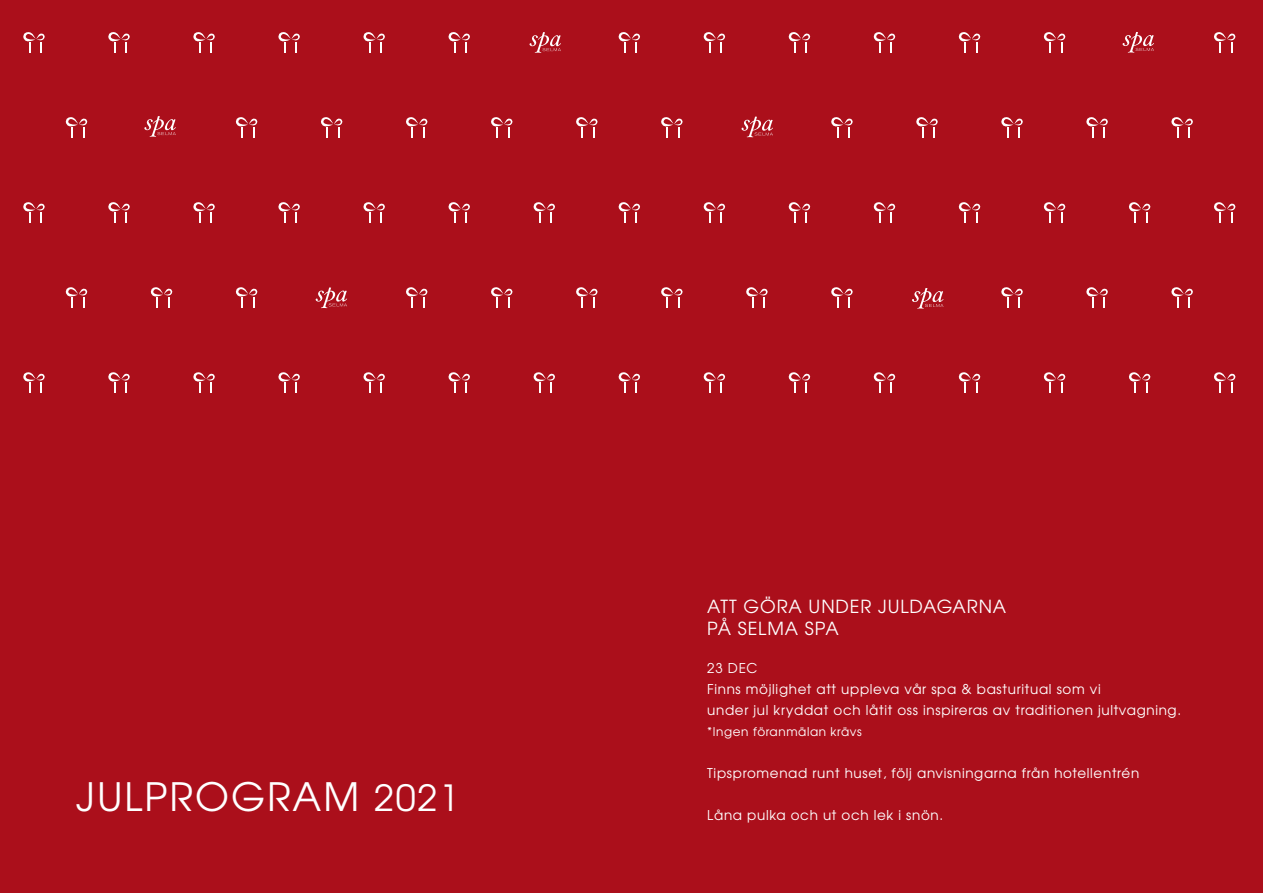
<style>
.page{position:relative;width:1263px;height:893px;background:#ab0f1b}
.page>*{position:absolute;margin:0;border:0;box-sizing:border-box;transform-origin:0 0}
.t1{font:39px "Te X Gyre Adventor";letter-spacing:.05em;color:#fff}
.t2{font:18px/21.6px "Te X Gyre Adventor";letter-spacing:.05em;color:#fff}
.t3{font:13.5px/21px "Te X Gyre Adventor";letter-spacing:.05em;color:#fff}
.t4{font:12px "Te X Gyre Adventor";letter-spacing:.05em;color:#fff}
.s1{font-size:36px}
</style>
<div class="page">
<svg style="left:23px;top:32px;width:22px;height:21px"></svg>
<svg style="left:108px;top:32px;width:22px;height:21px"></svg>
<svg style="left:193px;top:32px;width:22px;height:21px"></svg>
<svg style="left:278px;top:32px;width:22px;height:21px"></svg>
<svg style="left:363px;top:32px;width:22px;height:21px"></svg>
<svg style="left:448px;top:32px;width:22px;height:21px"></svg>
<svg style="left:618px;top:32px;width:22px;height:21px"></svg>
<svg style="left:703px;top:32px;width:23px;height:21px"></svg>
<svg style="left:788px;top:32px;width:23px;height:21px"></svg>
<svg style="left:873px;top:32px;width:23px;height:21px"></svg>
<svg style="left:958px;top:32px;width:23px;height:21px"></svg>
<svg style="left:1043px;top:32px;width:23px;height:21px"></svg>
<svg style="left:1214px;top:32px;width:22px;height:21px"></svg>
<svg style="left:23px;top:202px;width:22px;height:21px"></svg>
<svg style="left:108px;top:202px;width:22px;height:21px"></svg>
<svg style="left:193px;top:202px;width:22px;height:21px"></svg>
<svg style="left:278px;top:202px;width:22px;height:21px"></svg>
<svg style="left:363px;top:202px;width:22px;height:21px"></svg>
<svg style="left:448px;top:202px;width:22px;height:21px"></svg>
<svg style="left:533px;top:202px;width:22px;height:21px"></svg>
<svg style="left:618px;top:202px;width:22px;height:21px"></svg>
<svg style="left:703px;top:202px;width:23px;height:21px"></svg>
<svg style="left:788px;top:202px;width:23px;height:21px"></svg>
<svg style="left:873px;top:202px;width:23px;height:21px"></svg>
<svg style="left:958px;top:202px;width:23px;height:21px"></svg>
<svg style="left:1043px;top:202px;width:23px;height:21px"></svg>
<svg style="left:1129px;top:202px;width:22px;height:21px"></svg>
<svg style="left:1214px;top:202px;width:22px;height:21px"></svg>
<svg style="left:23px;top:372px;width:22px;height:21px"></svg>
<svg style="left:108px;top:372px;width:22px;height:21px"></svg>
<svg style="left:193px;top:372px;width:22px;height:21px"></svg>
<svg style="left:278px;top:372px;width:22px;height:21px"></svg>
<svg style="left:363px;top:372px;width:22px;height:21px"></svg>
<svg style="left:448px;top:372px;width:22px;height:21px"></svg>
<svg style="left:533px;top:372px;width:22px;height:21px"></svg>
<svg style="left:618px;top:372px;width:22px;height:21px"></svg>
<svg style="left:703px;top:372px;width:23px;height:21px"></svg>
<svg style="left:788px;top:372px;width:23px;height:21px"></svg>
<svg style="left:873px;top:372px;width:23px;height:21px"></svg>
<svg style="left:958px;top:372px;width:23px;height:21px"></svg>
<svg style="left:1043px;top:372px;width:23px;height:21px"></svg>
<svg style="left:1129px;top:372px;width:22px;height:21px"></svg>
<svg style="left:1214px;top:372px;width:22px;height:21px"></svg>
<svg style="left:65px;top:287px;width:23px;height:21px"></svg>
<svg style="left:150px;top:287px;width:23px;height:21px"></svg>
<svg style="left:235px;top:287px;width:23px;height:21px"></svg>
<svg style="left:406px;top:287px;width:22px;height:21px"></svg>
<svg style="left:491px;top:287px;width:22px;height:21px"></svg>
<svg style="left:576px;top:287px;width:22px;height:21px"></svg>
<svg style="left:661px;top:287px;width:22px;height:21px"></svg>
<svg style="left:746px;top:287px;width:22px;height:21px"></svg>
<svg style="left:831px;top:287px;width:22px;height:21px"></svg>
<svg style="left:1001px;top:287px;width:22px;height:21px"></svg>
<svg style="left:1086px;top:287px;width:22px;height:21px"></svg>
<svg style="left:1171px;top:287px;width:22px;height:21px"></svg>
<svg style="left:65px;top:117px;width:23px;height:21px"></svg>
<svg style="left:235px;top:117px;width:23px;height:21px"></svg>
<svg style="left:321px;top:117px;width:22px;height:21px"></svg>
<svg style="left:406px;top:117px;width:22px;height:21px"></svg>
<svg style="left:491px;top:117px;width:22px;height:21px"></svg>
<svg style="left:576px;top:117px;width:22px;height:21px"></svg>
<svg style="left:661px;top:117px;width:22px;height:21px"></svg>
<svg style="left:831px;top:117px;width:22px;height:21px"></svg>
<svg style="left:916px;top:117px;width:22px;height:21px"></svg>
<svg style="left:1001px;top:117px;width:22px;height:21px"></svg>
<svg style="left:1086px;top:117px;width:22px;height:21px"></svg>
<svg style="left:1171px;top:117px;width:22px;height:21px"></svg>
<svg style="left:912px;top:288px;width:31px;height:21px"></svg>
<svg style="left:1122px;top:32px;width:32px;height:21px"></svg>
<svg style="left:741px;top:117px;width:32px;height:20px"></svg>
<svg style="left:316px;top:287px;width:31px;height:21px"></svg>
<svg style="left:144px;top:116px;width:32px;height:21px"></svg>
<svg style="left:529px;top:32px;width:32px;height:21px"></svg>
<h1 class="t1" style="left:76px;top:766px;width:384px">JULPROGRAM <span class="s1">2021</span></h1>
<h2 class="t2" style="left:707px;top:595px;width:300px">ATT GÖRA UNDER JULDAGARNA<br>PÅ SELMA SPA</h2>
<p class="t3" style="left:707px;top:657px;width:475px">23 DEC<br>Finns möjlighet att uppleva vår spa &amp; basturitual som vi<br>under jul kryddat och låtit oss inspireras av traditionen jultvagning.</p>
<p class="t4" style="left:707px;top:722px;width:156px">*Ingen föranmälan krävs</p>
<p class="t3" style="left:707px;top:762px;width:434px">Tipspromenad runt huset, följ anvisningarna från hotellentrén</p>
<p class="t3" style="left:707px;top:804px;width:238px">Låna pulka och ut och lek i snön.</p>
</div>
